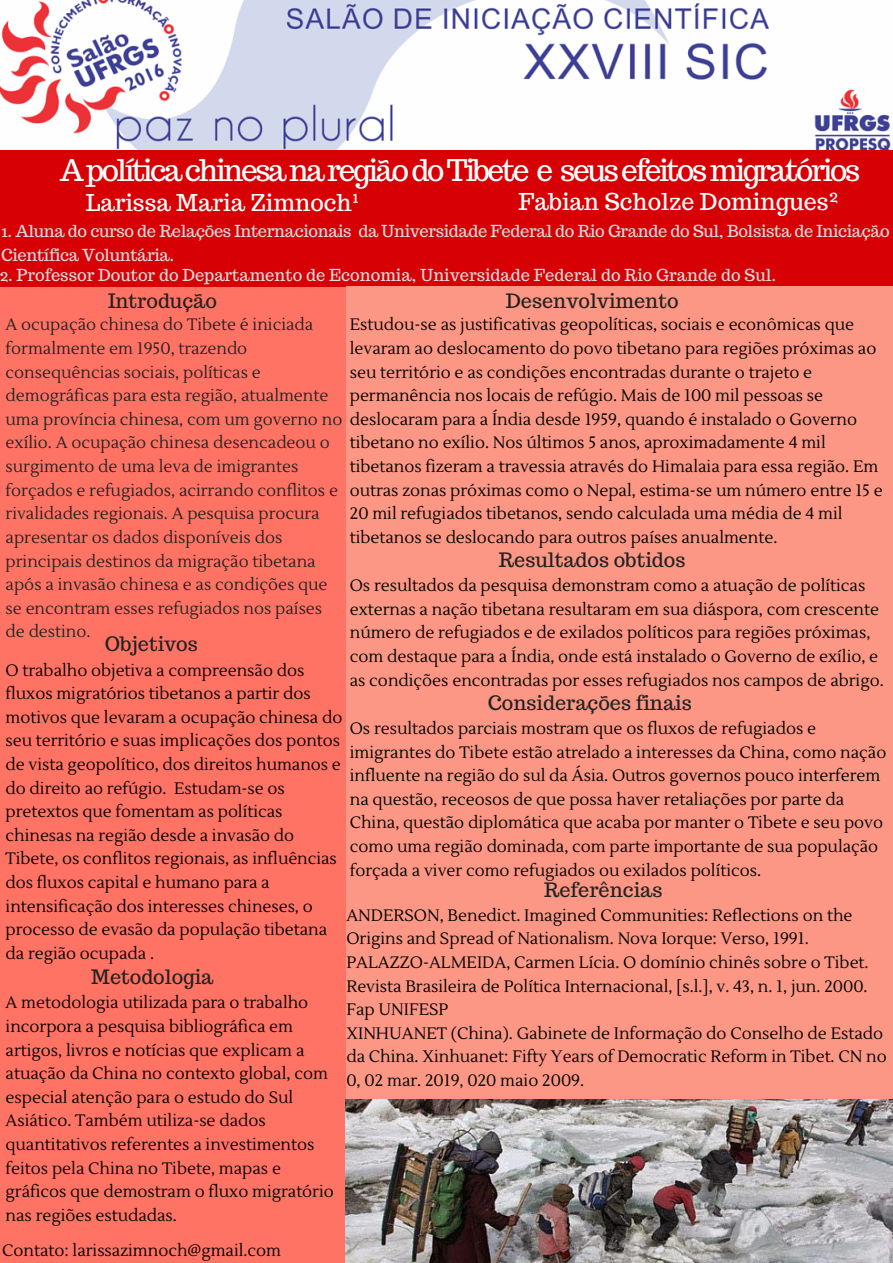
<style>
.page{position:relative;width:893px;height:1263px;background:#fff}
.page>*{position:absolute;margin:0;border:0;box-sizing:border-box;transform-origin:0 0}
.t1{font:29.7px "Trocchi";letter-spacing:-.075em;color:#fff}
.t2{font:23.1px "Trocchi";color:#fff}
.t3{font:19.8px "Trocchi";color:#222}
.t4{font:16.5px/23.5px "Lustria";color:#000}
.t5{font:16.5px/23.5px "Lustria";color:#222}
.t6{font:16.5px/23.5px "Trocchi";letter-spacing:-.02em;color:#d9d9d9}
.t7{font:16.5px "Trocchi";color:#d9d9d9}
.s1{color:#222}
</style>
<div class="page">
<div style="left:0;top:150px;width:892px;height:151px;background:#d70004"></div>
<div style="left:0;top:287px;width:346px;height:975px;background:#ff7365"></div>
<div style="left:346px;top:287px;width:546px;height:975px;background:#fb9784"></div>
<img style="left:345px;top:1099px;width:547px;height:163px">
<img style="left:0;top:0;width:891px;height:149px">
<h1 class="t1" style="left:60px;top:151px;width:801px">A política chinesa na região do Tibete e seus efeitos migratórios</h1>
<h2 class="t2" style="left:86px;top:188px;width:275px">Larissa Maria Zimnoch¹</h2>
<h2 class="t2" style="left:518px;top:187px;width:322px">Fabian Scholze Domingues²</h2>
<p class="t6" style="left:1px;top:219px;width:890px">1. Aluna do curso de Relações Internacionais da Universidade Federal do Rio Grande do Sul, Bolsista de Iniciação<br>Científica Voluntária.</p>
<p class="t7" style="left:-1px;top:264px;width:778px">2. Professor Doutor do Departamento de Economia, Universidade Federal do Rio Grande do Sul.</p>
<p class="t3" style="left:505px;top:288px;width:174px">Desenvolvimento</p>
<p class="t4" style="left:350px;top:313px;width:506px">Estudou-se as justificativas geopolíticas, sociais e econômicas que</p>
<p class="t4" style="left:350px;top:337px;width:528px">levaram ao deslocamento do povo tibetano para regiões próximas ao</p>
<p class="t4" style="left:350px;top:361px;width:464px">seu território e as condições encontradas durante o trajeto e</p>
<p class="t4" style="left:350px;top:384px;width:475px">permanência nos locais de refúgio. Mais de 100 mil pessoas se</p>
<p class="t4" style="left:6px;top:408px;width:853px"><span class="s1">uma província chinesa, com um governo no</span> deslocaram para a Índia desde 1959, quando é instalado o Governo</p>
<p class="t4" style="left:350px;top:431px;width:477px">tibetano no exílio. Nos últimos 5 anos, aproximadamente 4 mil</p>
<p class="t4" style="left:350px;top:455px;width:530px">tibetanos fizeram a travessia através do Himalaia para essa região. Em</p>
<p class="t4" style="left:350px;top:479px;width:534px">outras zonas próximas como o Nepal, estima-se um número entre 15 e</p>
<p class="t4" style="left:350px;top:502px;width:494px">20 mil refugiados tibetanos, sendo calculada uma média de 4 mil</p>
<p class="t4" style="left:350px;top:526px;width:429px">tibetanos se deslocando para outros países anualmente.</p>
<p class="t3" style="left:499px;top:546px;width:188px">Resultados obtidos</p>
<p class="t4" style="left:350px;top:574px;width:535px">Os resultados da pesquisa demonstram como a atuação de políticas externas a nação tibetana resultaram em sua diáspora, com crescente número de refugiados e de exilados políticos para regiões próximas, com destaque para a Índia, onde está instalado o Governo de exílio, e as condições encontradas por esses refugiados nos campos de abrigo.</p>
<p class="t3" style="left:488px;top:690px;width:205px">Considerações finais</p>
<p class="t4" style="left:350px;top:717px;width:538px">Os resultados parciais mostram que os fluxos de refugiados e imigrantes do Tibete estão atrelado a interesses da China, como nação influente na região do sul da Ásia. Outros governos pouco interferem na questão, receosos de que possa haver retaliações por parte da China, questão diplomática que acaba por manter o Tibete e seu povo como uma região dominada, com parte importante de sua população forçada a viver como refugiados ou exilados políticos.</p>
<p class="t3" style="left:544px;top:877px;width:120px">Referências</p>
<p class="t3" style="left:108px;top:288px;width:110px">Introdução</p>
<p class="t5" style="left:6px;top:313px;width:324px">A ocupação chinesa do Tibete é iniciada formalmente em 1950, trazendo consequências sociais, políticas e demográficas para esta região, atualmente</p>
<p class="t5" style="left:6px;top:431px;width:334px">exílio. A ocupação chinesa desencadeou o surgimento de uma leva de imigrantes forçados e refugiados, acirrando conflitos e rivalidades regionais. A pesquisa procura apresentar os dados disponíveis dos principais destinos da migração tibetana após a invasão chinesa e as condições que se encontram esses refugiados nos países de destino.</p>
<p class="t3" style="left:105px;top:631px;width:95px">Objetivos</p>
<p class="t4" style="left:6px;top:658px;width:338px">O trabalho objetiva a compreensão dos fluxos migratórios tibetanos a partir dos motivos que levaram a ocupação chinesa do seu território e suas implicações dos pontos de vista geopolítico, dos direitos humanos e do direito ao refúgio. Estudam-se os pretextos que fomentam as políticas chinesas na região desde a invasão do Tibete, os conflitos regionais, as influências dos fluxos capital e humano para a intensificação dos interesses chineses, o processo de evasão da população tibetana da região ocupada .</p>
<p class="t3" style="left:91px;top:963px;width:124px">Metodologia</p>
<p class="t4" style="left:6px;top:991px;width:330px">A metodologia utilizada para o trabalho incorpora a pesquisa bibliográfica em artigos, livros e notícias que explicam a atuação da China no contexto global, com especial atenção para o estudo do Sul Asiático. Também utiliza-se dados quantitativos referentes a investimentos feitos pela China no Tibete, mapas e gráficos que demostram o fluxo migratório nas regiões estudadas.</p>
<p class="t4" style="left:346px;top:903px;width:542px">ANDERSON, Benedict. Imagined Communities: Reflections on the Origins and Spread of Nationalism. Nova Iorque: Verso, 1991.<br>PALAZZO-ALMEIDA, Carmen Lícia. O domínio chinês sobre o Tibet.<br>Revista Brasileira de Política Internacional, [s.l.], v. 43, n. 1, jun. 2000.<br>Fap UNIFESP<br>XINHUANET (China). Gabinete de Informação do Conselho de Estado da China. Xinhuanet: Fifty Years of Democratic Reform in Tibet. CN no 0, 02 mar. 2019, 020 maio 2009.</p>
<p class="t4" style="left:2px;top:1238px;width:280px">Contato: larissazimnoch@gmail.com</p>
</div>
